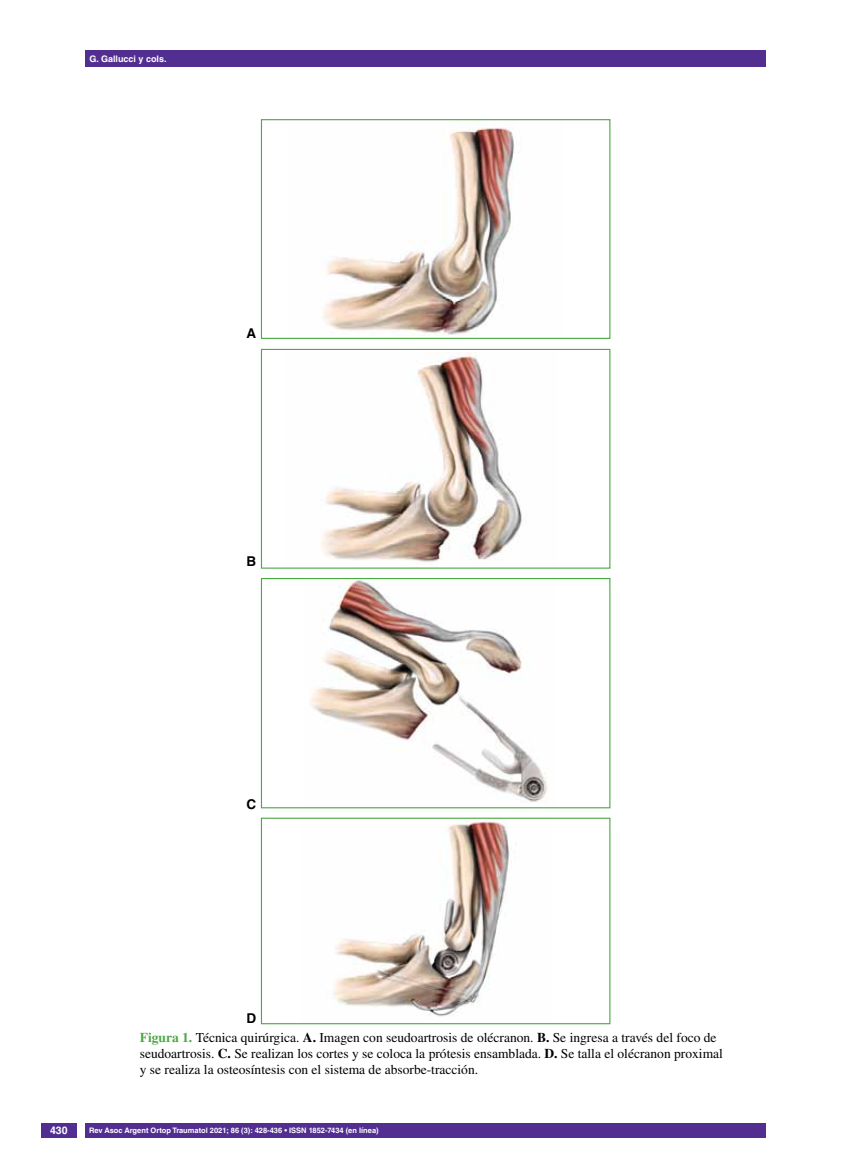
<style>
.page{position:relative;width:851px;height:1170px;background:#fff}
.page>*{position:absolute;margin:0;border:0;box-sizing:border-box;transform-origin:0 0}
.t1{font:13.5px/16.2px "Times LT Std";color:#000}
.t2{font:700 13.5px "Helvetica LT Std";color:#000}
.t3{font:700 10.5px "Helvetica LT Std";color:#fff}
.t4{font:700 9px "Helvetica LT Std";color:#fff}
.t5{font:700 7.5px "Helvetica LT Std";color:#fff}
.s1{font-weight:700;color:#49a942}
.s2{font-weight:700}
</style>
<div class="page">
<div style="left:41px;top:1123px;width:36px;height:14px;background:#522e91"></div>
<div style="left:85px;top:50px;width:680px;height:17px;background:#522e91"></div>
<div style="left:85px;top:1123px;width:680px;height:14px;background:#522e91"></div>
<img style="left:321px;top:352px;width:201px;height:210px">
<div style="left:261px;top:349px;width:349px;height:219px;border:1px solid #49a942"></div>
<img style="left:310px;top:580px;width:237px;height:223px">
<div style="left:261px;top:578px;width:349px;height:230px;border:1px solid #49a942"></div>
<img style="left:334px;top:819px;width:175px;height:198px">
<div style="left:261px;top:817px;width:349px;height:207px;border:1px solid #49a942"></div>
<img style="left:323px;top:121px;width:191px;height:214px">
<div style="left:261px;top:119px;width:349px;height:220px;border:1px solid #49a942"></div>
<p class="t4" style="left:89px;top:53px;width:79px">G. Gallucci y cols.</p>
<p class="t2" style="left:246px;top:324px;width:11px">A</p>
<p class="t2" style="left:246px;top:553px;width:10px">B</p>
<p class="t2" style="left:246px;top:795px;width:11px">C</p>
<p class="t3" style="left:50px;top:1124px;width:19px">430</p>
<p class="t2" style="left:246px;top:1010px;width:11px">D</p>
<p class="t1" style="left:140px;top:1028px;width:584px"><span class="s1">Figura 1.</span> Técnica quirúrgica. <span class="s2">A.</span> Imagen con seudoartrosis de olécranon. <span class="s2">B.</span> Se ingresa a través del foco de seudoartrosis. <span class="s2">C.</span> Se realizan los cortes y se coloca la prótesis ensamblada. <span class="s2">D.</span> Se talla el olécranon proximal y se realiza la osteosíntesis con el sistema de absorbe-tracción.</p>
<p class="t5" style="left:89px;top:1125px;width:291px">Rev Asoc Argent Ortop Traumatol 2021; 86 (3): 428-436 • ISSN 1852-7434 (en línea)</p>
</div>
